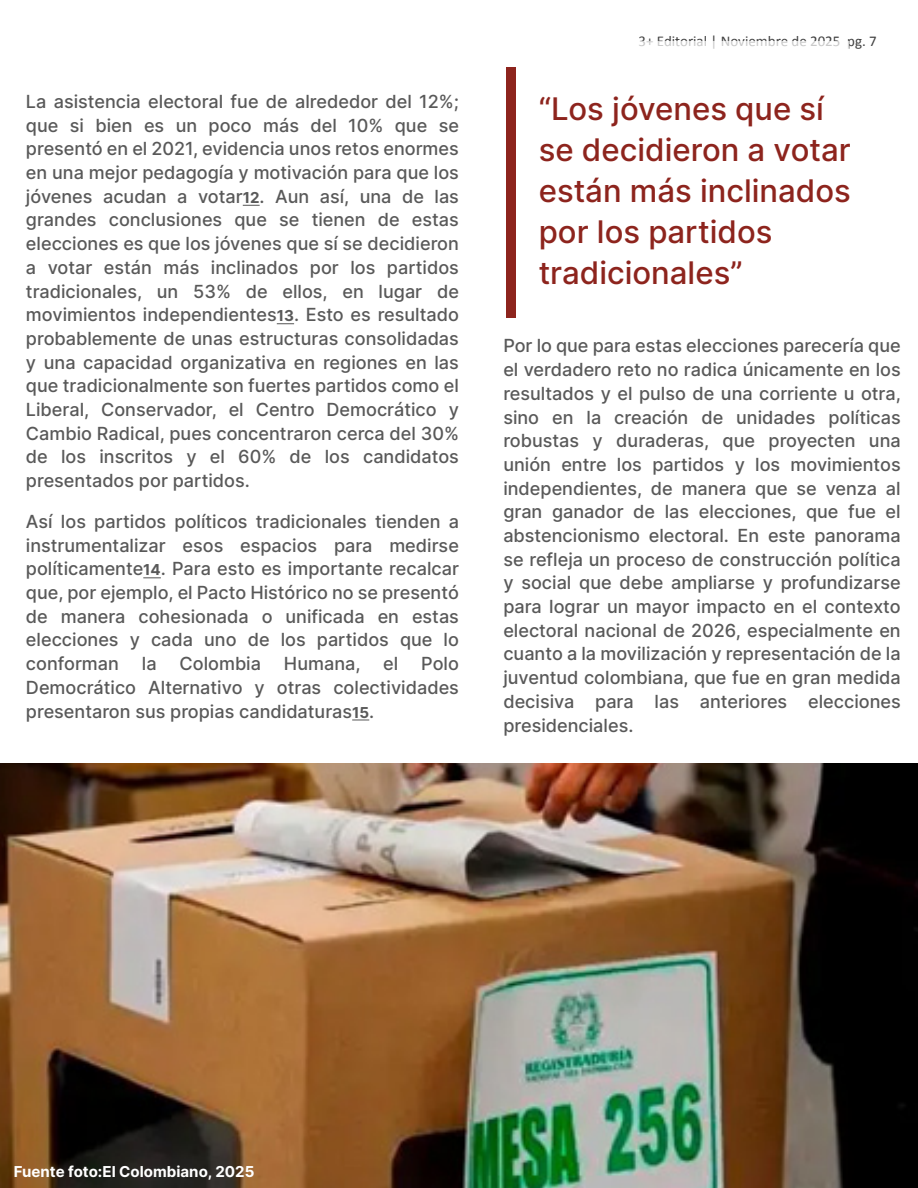
<style>
.page{position:relative;width:918px;height:1188px;background:#fff}
.page>*{position:absolute;margin:0;border:0;box-sizing:border-box;transform-origin:0 0}
.t1{font:500 31.2px/41px "Inter";color:#8d241d}
.t2{font:500 18px/23.7px "Inter";color:#595959;text-align:justify}
.t3{font:15px "Calibri";color:#404040}
.t4{font:700 15px "Inter";color:#fff}
.s1{font-weight:700;font-size:15px}
</style>
<div class="page">
<svg style="left:143px;top:577px;width:18px;height:1px"></svg>
<svg style="left:352px;top:719px;width:17px;height:1px"></svg>
<img style="left:0;top:764px;width:918px;height:424px">
<div style="left:506px;top:68px;width:10px;height:250px;background:#8d241d"></div>
<svg style="left:243px;top:205px;width:17px;height:1px"></svg>
<svg style="left:277px;top:323px;width:17px;height:1px"></svg>
<p class="t2" style="left:26px;top:89px;width:435px">La asistencia electoral fue de alrededor del 12%; que si bien es un poco más del 10% que se presentó en el 2021, evidencia unos retos enormes en una mejor pedagogía y motivación para que los jóvenes acudan a votar<span class="s1">12</span>. Aun así, una de las grandes conclusiones que se tienen de estas elecciones es que los jóvenes que sí se decidieron a votar están más inclinados por los partidos tradicionales, un 53% de ellos, en lugar de movimientos independientes<span class="s1">13</span>. Esto es resultado probablemente de unas estructuras consolidadas y una capacidad organizativa en regiones en las que tradicionalmente son fuertes partidos como el Liberal, Conservador, el Centro Democrático y Cambio Radical, pues concentraron cerca del 30% de los inscritos y el 60% de los candidatos presentados por partidos.</p>
<p class="t2" style="left:26px;top:509px;width:435px">Así los partidos políticos tradicionales tienden a instrumentalizar esos espacios para medirse políticamente<span class="s1">14</span>. Para esto es importante recalcar que, por ejemplo, el Pacto Histórico no se presentó de manera cohesionada o unificada en estas elecciones y cada uno de los partidos que lo conforman</p>
<p class="t2" style="left:142px;top:651px;width:16px">la</p>
<p class="t2" style="left:180px;top:651px;width:83px">Colombia</p>
<p class="t2" style="left:284px;top:651px;width:78px">Humana,</p>
<p class="t2" style="left:383px;top:651px;width:17px">el</p>
<p class="t2" style="left:26px;top:651px;width:434px;text-indent:395px">Polo Democrático Alternativo y otras colectividades presentaron sus propias candidaturas<span class="s1">15</span>.</p>
<p class="t3" style="left:639px;top:30px;width:240px">3+ Editorial | Noviembre de 2025 pg. 7</p>
<h1 class="t1" style="left:539px;top:88px;width:314px">“Los jóvenes que sí se decidieron a votar están más inclinados por los partidos tradicionales”</h1>
<p class="t2" style="left:503px;top:334px;width:399px">Por lo que para estas elecciones parecería que el verdadero reto no radica únicamente en los resultados y el pulso de una corriente u otra, sino en la creación de unidades políticas robustas y duraderas, que proyecten una unión entre los partidos y los movimientos independientes, de manera que se venza al gran ganador de las elecciones, que fue el abstencionismo electoral. En este panorama se refleja un proceso de construcción política y social que debe ampliarse y profundizarse para lograr un mayor impacto en el contexto electoral nacional de 2026, especialmente en cuanto a la movilización y representación de la juventud colombiana, que fue en gran medida decisiva para las anteriores elecciones presidenciales.</p>
<p class="t4" style="left:14px;top:1160px;width:242px">Fuente foto:El Colombiano, 2025</p>
</div>
